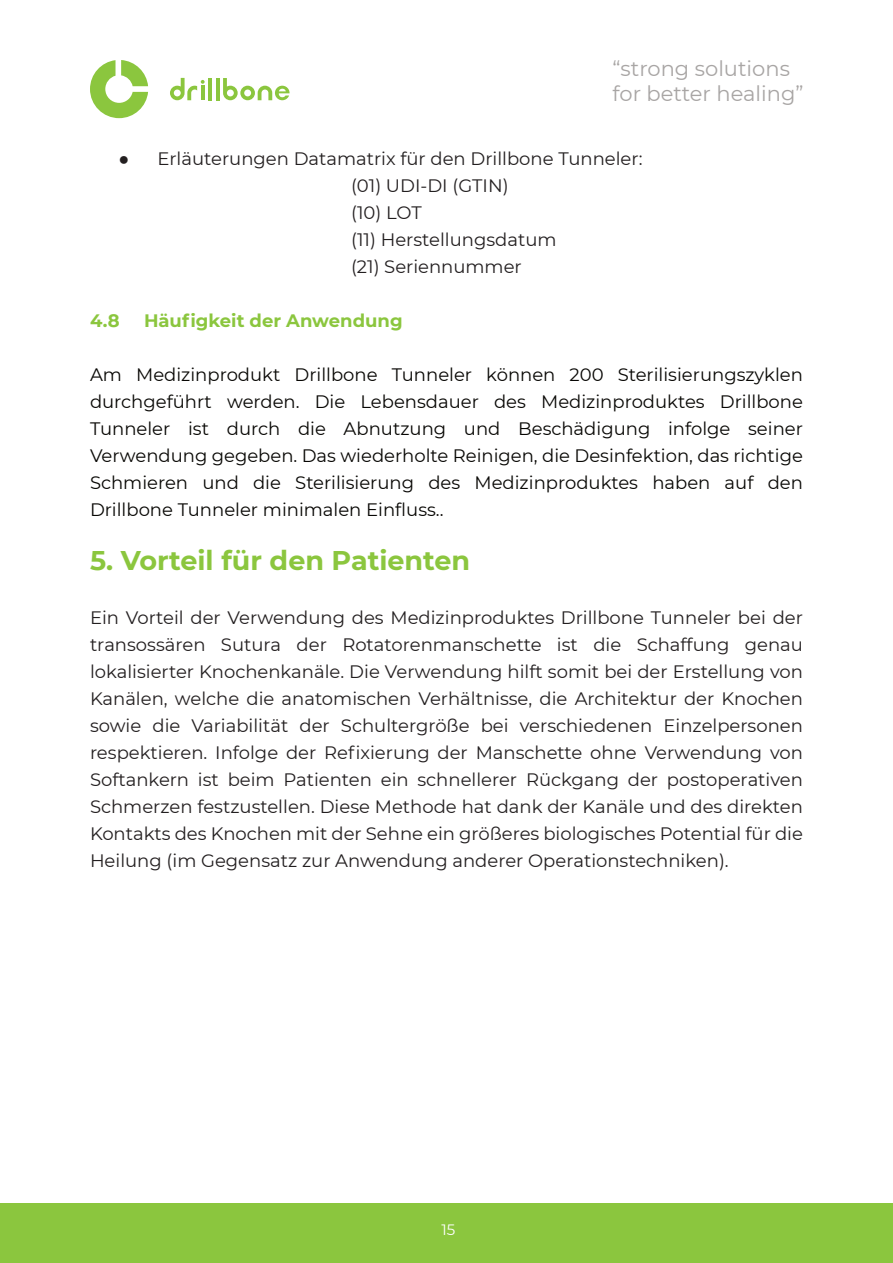
<style>
.page{position:relative;width:893px;height:1263px;background:#fff}
.page>*{position:absolute;margin:0;border:0;box-sizing:border-box;transform-origin:0 0}
.t1{font:700 27px "Montserrat";color:#8bc63e}
.t2{font:21px/25.5px "Montserrat";color:#a8a5a4}
.t3{font:18px/27px "Montserrat";color:#231f20}
.t4{font:18px/27px "Montserrat";color:#080704;text-align:justify}
.t5{font:700 18px "Montserrat";color:#8bc63e}
.t6{font:15px "Montserrat";color:#fff}
.s1{font-family:"Arial"}
</style>
<div class="page">
<div style="left:0;top:1203px;width:893px;height:60px;background:#8bc63e"></div>
<svg style="left:90px;top:60px;width:58px;height:58px"></svg>
<hr style="left:208px;top:78px;width:4px;height:22px;background:#8bc63e">
<hr style="left:216px;top:78px;width:3px;height:22px;background:#8bc63e">
<svg style="left:170px;top:78px;width:35px;height:22px"></svg>
<svg style="left:223px;top:78px;width:67px;height:22px"></svg>
<p class="t2" style="left:613px;top:55px;width:192px">“strong solutions for better healing”</p>
<p class="t3" style="left:351px;top:145px;width:293px;text-indent:-232px"><span class="s1">●</span> Erläuterungen Datamatrix für den Drillbone Tunneler: (01) UDI-DI (GTIN)<br>(10) LOT<br>(11) Herstellungsdatum<br>(21) Seriennummer</p>
<p class="t5" style="left:90px;top:309px;width:31px">4.8</p>
<p class="t5" style="left:144px;top:309px;width:260px">Häufigkeit der Anwendung</p>
<p class="t4" style="left:90px;top:361px;width:714px">Am Medizinprodukt Drillbone Tunneler können 200 Sterilisierungszyklen durchgeführt werden. Die Lebensdauer des Medizinproduktes Drillbone Tunneler ist durch die Abnutzung und Beschädigung infolge seiner Verwendung gegeben. Das wiederholte Reinigen, die Desinfektion, das richtige Schmieren und die Sterilisierung des Medizinproduktes haben auf den Drillbone Tunneler minimalen Einfluss..</p>
<h1 class="t1" style="left:90px;top:544px;width:382px">5. Vorteil für den Patienten</h1>
<p class="t3" style="left:90px;top:604px;width:714px;text-align:justify">Ein Vorteil der Verwendung des Medizinproduktes Drillbone Tunneler bei der transossären Sutura der Rotatorenmanschette ist die Schaffung genau lokalisierter Knochenkanäle. Die Verwendung hilft somit bei der Erstellung von Kanälen, welche die anatomischen Verhältnisse, die Architektur der Knochen sowie die Variabilität der Schultergröße bei verschiedenen Einzelpersonen respektieren. Infolge der Refixierung der Manschette ohne Verwendung von Softankern ist beim Patienten ein schnellerer Rückgang der postoperativen Schmerzen festzustellen. Diese Methode hat dank der Kanäle und des direkten Kontakts des Knochen mit der Sehne ein größeres biologisches Potential für die Heilung (im Gegensatz zur Anwendung anderer Operationstechniken).</p>
<p class="t6" style="left:441px;top:1220px;width:15px">15</p>
</div>
